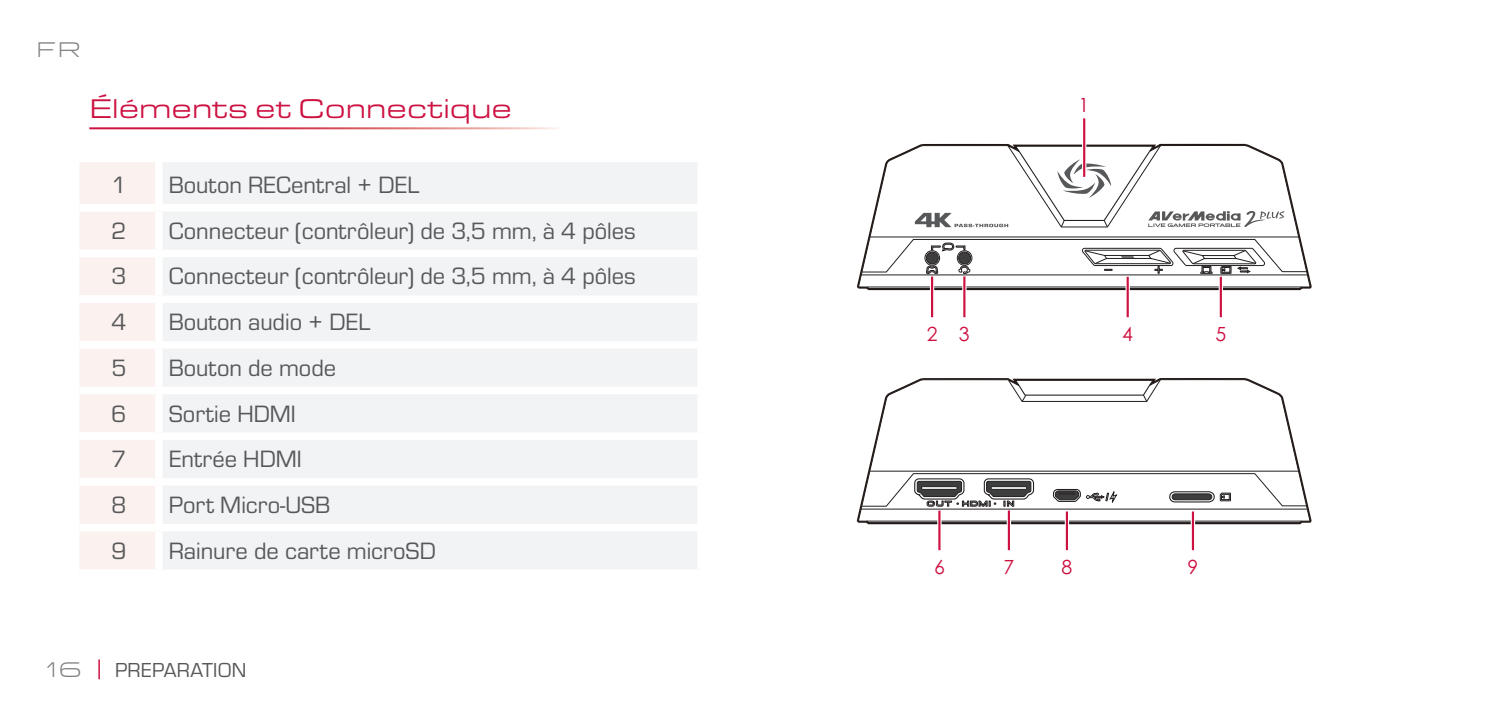
<style>
.page{position:relative;width:1489px;height:725px;background:#fff}
.page>*{position:absolute;margin:0;border:0;box-sizing:border-box;transform-origin:0 0}
.Heading_2{font:28px "Eurostile Ext";color:#cd1141}
.Table{font:24.5px "Eurostile";color:#57585a}
.t1{font:21px "Eurostile";letter-spacing:.01em;color:#57585a}
.t2{font:21px "House Movements Runway";color:#808285}
.t3{font:19.6px "Century Gothic";color:#cd1141}
</style>
<div class="page">
<hr style="left:98px;top:659px;width:2px;height:20px;background:#cd1141">
<div style="left:80px;top:162px;width:75px;height:407px;background:#fbf1ef"></div>
<div style="left:163px;top:162px;width:534px;height:407px;background:#f2f3f4"></div>
<div style="left:79px;top:204px;width:76px;height:7px;background:#fff"></div>
<div style="left:79px;top:249px;width:76px;height:8px;background:#fff"></div>
<div style="left:79px;top:295px;width:76px;height:8px;background:#fff"></div>
<div style="left:79px;top:341px;width:76px;height:7px;background:#fff"></div>
<div style="left:79px;top:386px;width:76px;height:8px;background:#fff"></div>
<div style="left:79px;top:432px;width:76px;height:7px;background:#fff"></div>
<div style="left:79px;top:478px;width:76px;height:7px;background:#fff"></div>
<div style="left:79px;top:523px;width:76px;height:8px;background:#fff"></div>
<div style="left:155px;top:204px;width:549px;height:7px;background:#fff"></div>
<div style="left:155px;top:249px;width:549px;height:8px;background:#fff"></div>
<div style="left:155px;top:295px;width:549px;height:8px;background:#fff"></div>
<div style="left:155px;top:341px;width:549px;height:7px;background:#fff"></div>
<div style="left:155px;top:386px;width:549px;height:8px;background:#fff"></div>
<div style="left:155px;top:432px;width:549px;height:7px;background:#fff"></div>
<div style="left:155px;top:478px;width:549px;height:7px;background:#fff"></div>
<div style="left:155px;top:523px;width:549px;height:8px;background:#fff"></div>
<svg style="left:856px;top:514px;width:455px;height:11px"></svg>
<svg style="left:858px;top:378px;width:452px;height:145px"></svg>
<hr style="left:861px;top:508px;width:445px;height:1px;background:#231f20">
<hr style="left:866px;top:520px;width:435px;height:1px;background:#231f20">
<svg style="left:860px;top:379px;width:446px;height:128px"></svg>
<svg style="left:857px;top:143px;width:454px;height:148px"></svg>
<svg style="left:858px;top:145px;width:452px;height:144px"></svg>
<hr style="left:867px;top:286px;width:434px;height:1px;background:#231f20">
<svg style="left:962px;top:279px;width:4px;height:38px"></svg>
<hr style="left:963px;top:276px;width:2px;height:41px;background:#cd1141">
<svg style="left:1125px;top:279px;width:4px;height:38px"></svg>
<hr style="left:1126px;top:276px;width:2px;height:41px;background:#cd1141">
<svg style="left:1218px;top:279px;width:4px;height:38px"></svg>
<hr style="left:1219px;top:276px;width:2px;height:41px;background:#cd1141">
<div style="left:929px;top:276px;width:5px;height:41px;background:#fff"></div>
<hr style="left:931px;top:276px;width:2px;height:41px;background:#cd1141">
<svg style="left:1006px;top:510px;width:5px;height:40px"></svg>
<svg style="left:1064px;top:511px;width:5px;height:39px"></svg>
<svg style="left:1190px;top:511px;width:4px;height:39px"></svg>
<hr style="left:1191px;top:511px;width:2px;height:39px;background:#cd1141">
<svg style="left:937px;top:510px;width:4px;height:40px"></svg>
<hr style="left:938px;top:510px;width:2px;height:40px;background:#cd1141">
<div style="left:1081px;top:118px;width:5px;height:59px;background:#fff"></div>
<hr style="left:1083px;top:118px;width:2px;height:59px;background:#cd1141">
<svg style="left:860px;top:150px;width:447px;height:129px"></svg>
<p class="t2" style="left:36px;top:36px;width:47px">FR</p>
<p class="Heading_2" style="left:89px;top:93px;width:424px">Éléments et Connectique</p>
<p class="Table" style="left:112px;top:172px;width:17px">1</p>
<p class="Table" style="left:169px;top:172px;width:252px">Bouton RECentral + DEL</p>
<p class="Table" style="left:112px;top:217px;width:17px">2</p>
<p class="Table" style="left:169px;top:217px;width:468px">Connecteur (contrôleur) de 3,5 mm, à 4 pôles</p>
<p class="Table" style="left:112px;top:263px;width:17px">3</p>
<p class="Table" style="left:169px;top:263px;width:468px">Connecteur (contrôleur) de 3,5 mm, à 4 pôles</p>
<p class="Table" style="left:112px;top:309px;width:17px">4</p>
<p class="Table" style="left:169px;top:309px;width:203px">Bouton audio + DEL</p>
<p class="Table" style="left:112px;top:354px;width:17px">5</p>
<p class="Table" style="left:169px;top:354px;width:169px">Bouton de mode</p>
<p class="Table" style="left:112px;top:400px;width:17px">6</p>
<p class="Table" style="left:169px;top:400px;width:129px">Sortie HDMI</p>
<p class="Table" style="left:112px;top:446px;width:17px">7</p>
<p class="Table" style="left:169px;top:446px;width:134px">Entrée HDMI</p>
<p class="Table" style="left:112px;top:491px;width:17px">8</p>
<p class="Table" style="left:169px;top:491px;width:163px">Port Micro-USB</p>
<p class="Table" style="left:112px;top:537px;width:17px">9</p>
<p class="Table" style="left:169px;top:537px;width:269px">Rainure de carte microSD</p>
<p class="t2" style="left:46px;top:656px;width:38px">16</p>
<p class="t1" style="left:115px;top:658px;width:133px">PREPARATION</p>
<p class="t3" style="left:1078px;top:91px;width:12px">1</p>
<p class="t3" style="left:926px;top:320px;width:12px">2</p>
<p class="t3" style="left:958px;top:320px;width:12px">3</p>
<p class="t3" style="left:1122px;top:320px;width:12px">4</p>
<p class="t3" style="left:1215px;top:320px;width:12px">5</p>
<p class="t3" style="left:933px;top:553px;width:12px">6</p>
<p class="t3" style="left:1003px;top:553px;width:12px">7</p>
<p class="t3" style="left:1061px;top:553px;width:12px">8</p>
<p class="t3" style="left:1187px;top:553px;width:12px">9</p>
</div>
